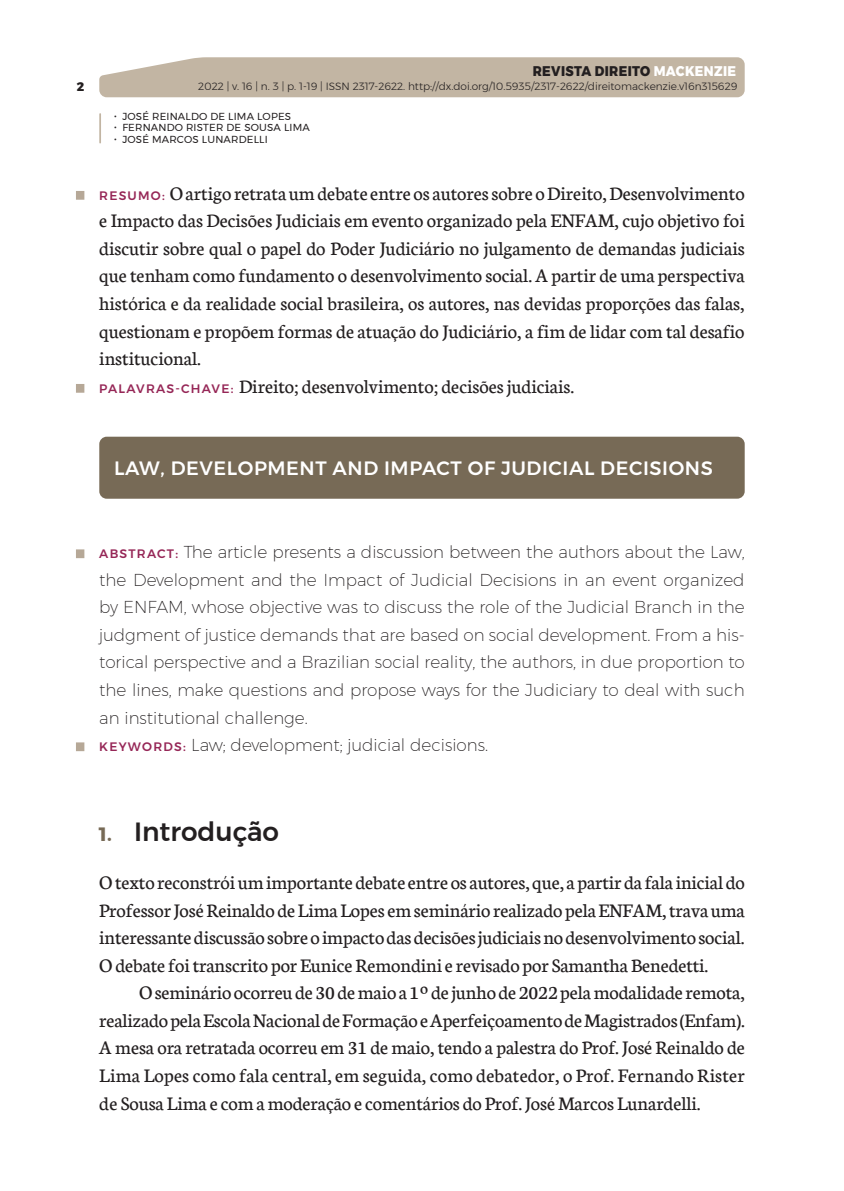
<style>
.page{position:relative;width:844px;height:1191px;background:#fff}
.page>*{position:absolute;margin:0;border:0;box-sizing:border-box;transform-origin:0 0}
.t1{font:500 26.25px "Montserrat";color:#231f20}
.t2{font:20.47px/27.5px "Neuton";color:#231f20;text-align:justify}
.t3{font:500 19.25px "Montserrat";letter-spacing:.03em;color:#fff}
.t4{font:200 16.8px/27.5px "Montserrat";color:#231f20}
.t5{font:800 14px "Montserrat";letter-spacing:.03em;color:#231f20;scale:.9 1}
.t6{font:800 12.25px "Montserrat";color:#231f20}
.t7{font:300 10.5px "Montserrat";color:#231f20}
.t8{font:10.15px "Montserrat";letter-spacing:.02em;color:#231f20}
.s1{color:#fff}
.s2{font-family:"Montserrat";font-weight:500;font-size:12.25px;color:#962757}
.s3{font-weight:500;font-size:12.25px;color:#962757}
.s4{font-weight:700;font-size:19.25px;color:#776a56}
</style>
<div class="page">
<div style="left:99px;top:57px;width:645px;height:40px;background:#c2b5a3"></div>
<hr style="left:99px;top:114px;width:2px;height:29px;background:#c2b5a3">
<div style="left:76px;top:191px;width:8px;height:9px;background:#b6a897"></div>
<div style="left:76px;top:384px;width:8px;height:9px;background:#b6a897"></div>
<div style="left:76px;top:549px;width:8px;height:9px;background:#b6a897"></div>
<div style="left:76px;top:742px;width:8px;height:9px;background:#b6a897"></div>
<div style="left:99px;top:437px;width:645px;height:62px;background:#776a56"></div>
<p class="t5" style="left:532px;top:59px;width:228px">REVISTA DIREITO <span class="s1">MACKENZIE</span></p>
<p class="t6" style="left:77px;top:76px;width:9px">2</p>
<p class="t7" style="left:198px;top:78px;width:540px">2022 | v. 16 | n. 3 | p. 1-19 | ISSN 2317-2622. http://dx.doi.org/10.5935/2317-2622/direitomackenzie.v16n315629</p>
<p class="t8" style="left:114px;top:109px;width:178px">• JOSÉ REINALDO DE LIMA LOPES</p>
<p class="t8" style="left:114px;top:120px;width:197px">• FERNANDO RISTER DE SOUSA LIMA</p>
<p class="t8" style="left:114px;top:131px;width:155px">• JOSÉ MARCOS LUNARDELLI</p>
<p class="t2" style="left:99px;top:179px;width:646px;text-align:left"><span class="s2">RESUMO:</span> O artigo retrata um debate entre os autores sobre o Direito, Desenvolvimento e Impacto das Decisões Judiciais em evento organizado pela ENFAM, cujo objetivo foi discutir sobre qual o papel do Poder Judiciário no julgamento de demandas judiciais que tenham como fundamento o desenvolvimento social. A partir de uma perspectiva histórica e da realidade social brasileira, os autores, nas devidas proporções das falas, questionam e propõem formas de atuação do Judiciário, a fim de lidar com tal desafio institucional.<br><span class="s2">PALAVRAS-CHAVE:</span> Direito; desenvolvimento; decisões judiciais.</p>
<p class="t3" style="left:114px;top:453px;width:600px">LAW, DEVELOPMENT AND IMPACT OF JUDICIAL DECISIONS</p>
<p class="t4" style="left:99px;top:538px;width:646px"><span class="s3">ABSTRACT:</span> The article presents a discussion between the authors about the Law, the Development and the Impact of Judicial Decisions in an event organized by ENFAM, whose objective was to discuss the role of the Judicial Branch in the judgment of justice demands that are based on social development. From a his&shy;torical perspective and a Brazilian social reality, the authors, in due proportion to the lines, make questions and propose ways for the Judiciary to deal with such an institutional challenge.<br><span class="s3">KEYWORDS:</span> Law; development; judicial decisions.</p>
<p class="t1" style="left:99px;top:811px;width:181px"><span class="s4">1.</span> Introdução</p>
<p class="t2" style="left:99px;top:869px;width:647px">O texto reconstrói um importante debate entre os autores, que, a partir da fala inicial do Professor José Reinaldo de Lima Lopes em seminário realizado pela ENFAM, trava uma interessante discussão sobre o impacto das decisões judiciais no desenvolvimento social.<br>O debate foi transcrito por Eunice Remondini e revisado por Samantha Benedetti.</p>
<p class="t2" style="left:99px;top:979px;width:647px;text-indent:40px">O seminário ocorreu de 30 de maio a 1º de junho de 2022 pela modalidade remota, realizado pela Escola Nacional de Formação e Aperfeiçoamento de Magistrados (Enfam).<br>A mesa ora retratada ocorreu em 31 de maio, tendo a palestra do Prof. José Reinaldo de Lima Lopes como fala central, em seguida, como debatedor, o Prof. Fernando Rister de Sousa Lima e com a moderação e comentários do Prof. José Marcos Lunardelli.</p>
</div>
